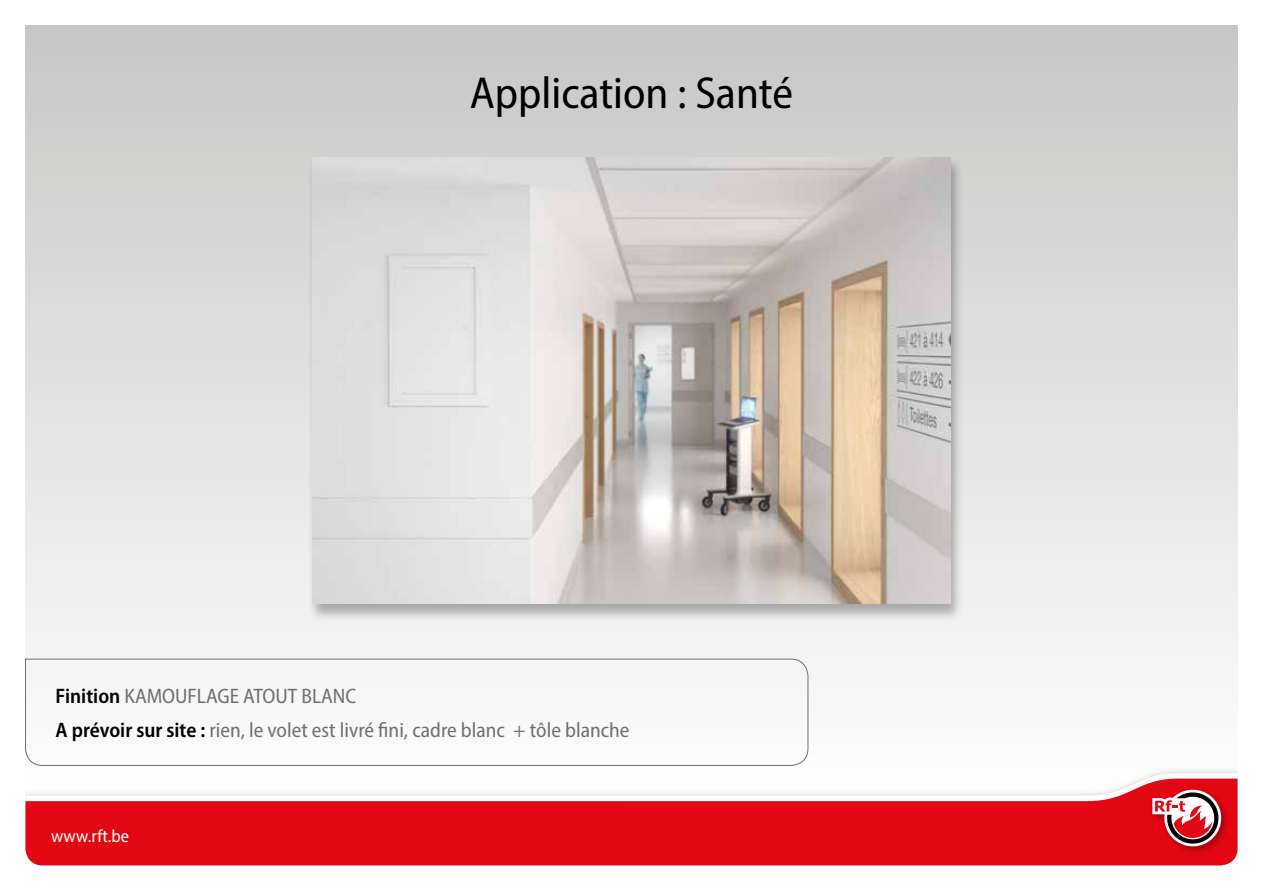
<style>
.page{position:relative;width:1263px;height:893px;background:#fff}
.page>*{position:absolute;margin:0;border:0;box-sizing:border-box;transform-origin:0 0}
.t1{font:semi-condensed 45px "Myriad Pro";color:#000}
.t2{font:semi-condensed 21px/33.8px "Myriad Pro";color:#706f6f}
.t3{font:semi-condensed 18px "Myriad Pro";letter-spacing:.015em;color:#fff}
.s1{font-weight:600;color:#000}
</style>
<div class="page">
<div style="left:26px;top:26px;width:1211px;height:790px;background:linear-gradient(to bottom,#c7c7c7,#fff)"></div>
<img style="left:26px;top:767px;width:1211px;height:6px">
<svg style="left:26px;top:773px;width:1211px;height:6px"></svg>
<svg style="left:26px;top:779px;width:1211px;height:86px;fill:#e30613"></svg>
<img style="left:1147px;top:784px;width:85px;height:73px">
<svg style="left:1149px;top:784px;width:82px;height:65px"></svg>
<div style="left:308px;top:157px;width:656px;height:464px;background:#000;opacity:.3"></div>
<img style="left:313px;top:157px;width:637px;height:447px">
<svg style="left:25px;top:658px;width:784px;height:108px"></svg>
<h1 class="t1" style="left:470px;top:66px;width:325px">Application : Santé</h1>
<p class="t2" style="left:56px;top:679px;width:575px"><span class="s1">Finition</span> KAMOUFLAGE ATOUT BLANC<br><span class="s1">A prévoir sur site :</span> rien, le volet est livré fini, cadre blanc + tôle blanche</p>
<p class="t3" style="left:51px;top:825px;width:80px">www.rft.be</p>
</div>
